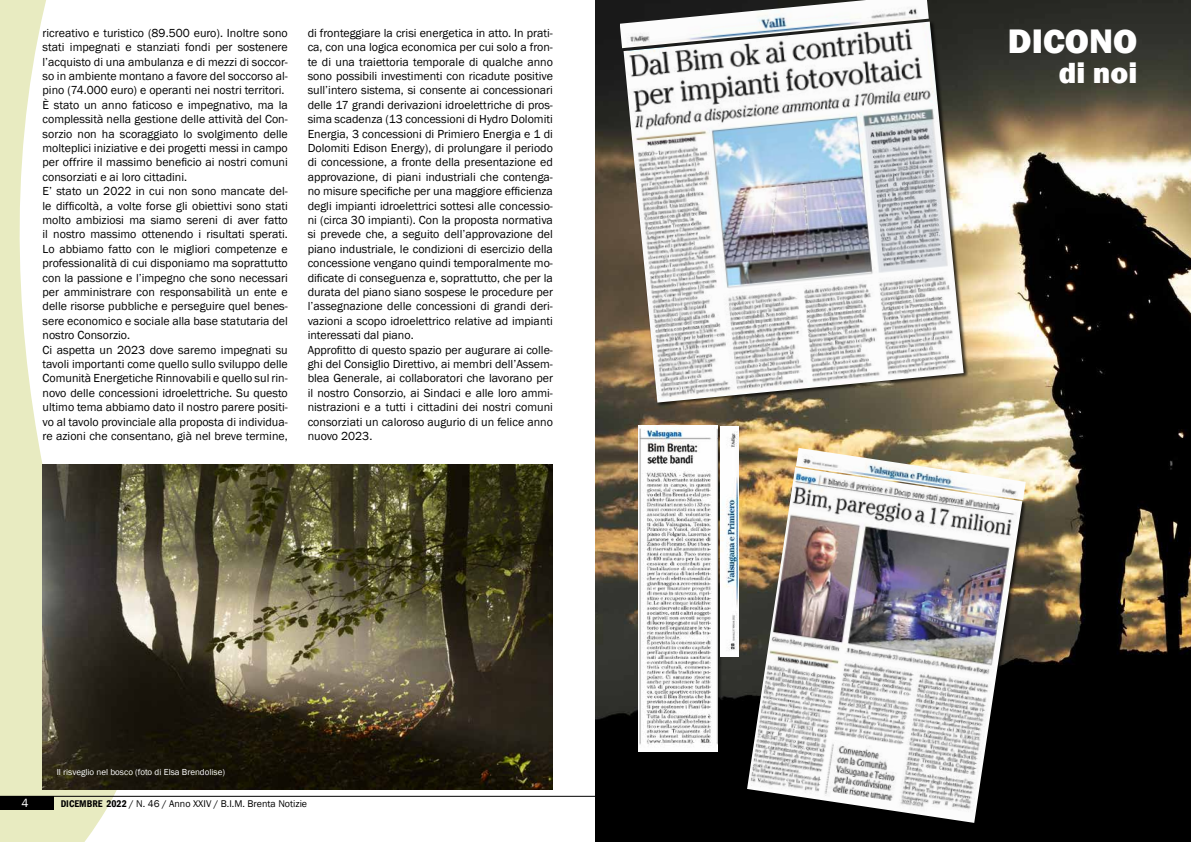
<style>
.page{position:relative;width:1191px;height:842px;background:#fff}
.page>*{position:absolute;margin:0;border:0;box-sizing:border-box;transform-origin:0 0}
.t1{font:800 35px "Franklin Gothic";color:#fff}
.t2{font:800 30px "Franklin Gothic";color:#fff}
.t3{font:12px/14.4px "Franklin Gothic";color:#000}
.t4{font:12px "Franklin Gothic";color:#fff}
.t5{font:10px "Franklin Gothic";color:#000}
.t6{font:9px "Franklin Gothic";color:#fff}
.s1{font-weight:600;font-stretch:condensed}
</style>
<div class="page">
<svg style="left:0;top:0;width:251px;height:842px"></svg>
<hr style="left:0;top:796px;width:595px;height:1px;background:#000">
<div style="left:0;top:796px;width:54px;height:13px;background:#000"></div>
<img style="left:595px;top:0;width:596px;height:842px">
<img style="left:42px;top:465px;width:511px;height:324px">
<div style="left:746px;top:466px;width:281px;height:362px;background:#000;opacity:.75"></div>
<img style="left:747px;top:467px;width:275px;height:356px">
<img style="left:796px;top:448px;width:229px;height:52px">
<div style="left:637px;top:425px;width:85px;height:331px;background:#000;opacity:.75"></div>
<img style="left:638px;top:426px;width:79px;height:325px">
<img style="left:720px;top:426px;width:18px;height:230px">
<div style="left:623px;top:21px;width:345px;height:386px;background:#000;opacity:.75"></div>
<img style="left:623px;top:22px;width:340px;height:381px">
<img style="left:619px;top:0;width:309px;height:48px">
<p class="t3" style="left:43px;top:26px;width:247px">ricreativo e turistico (89.500 euro). Inoltre sono stati impegnati e stanziati fondi per sostenere l’acquisto di una ambulanza e di mezzi di soccor&shy;so in ambiente montano a favore del soccorso al&shy;pino (74.000 euro) e operanti nei nostri territori.<br>È stato un anno faticoso e impegnativo, ma la complessità nella gestione delle attività del Con&shy;sorzio non ha scoraggiato lo svolgimento delle molteplici iniziative e dei progetti messi in campo per offrire il massimo beneficio ai nostri comuni consorziati e ai loro cittadini.<br>E’ stato un 2022 in cui non sono mancate del&shy;le difficoltà, a volte forse gli obiettivi sono stati molto ambiziosi ma siamo sereni di aver fatto il nostro massimo ottenendo i risultati sperati.<br>Lo abbiamo fatto con le migliori competenze e professionalità di cui disponiamo ma soprattutto con la passione e l’impegno che sono necessari per amministrare con responsabilità un ente e delle risorse pubbliche e perseguire quel benes&shy;sere economico e sociale alla base statutaria del nostro Consorzio.<br>Ci aspetta un 2023 dove saremo impegnati su tavoli importanti come quello sullo sviluppo delle Comunità Energetiche Rinnovabili e quello sul rin&shy;novo delle concessioni idroelettriche. Su questo ultimo tema abbiamo dato il nostro parere positi&shy;vo al tavolo provinciale alla proposta di individua&shy;re azioni che consentano, già nel breve termine,</p>
<p class="t3" style="left:308px;top:26px;width:247px">di fronteggiare la crisi energetica in atto. In prati&shy;ca, con una logica economica per cui solo a fron&shy;te di una traiettoria temporale di qualche anno sono possibili investimenti con ricadute positive sull’intero sistema, si consente ai concessionari delle 17 grandi derivazioni idroelettriche di pros&shy;sima scadenza (13 concessioni di Hydro Dolomiti Energia, 3 concessioni di Primiero Energia e 1 di Dolomiti Edison Energy), di prolungare il periodo di concessione, a fronte della presentazione ed approvazione, di piani industriali che contenga&shy;no misure specifiche per una maggiore efficienza degli impianti idroelettrici sottesi alle concessio&shy;ni (circa 30 impianti). Con la proposta normativa si prevede che, a seguito dell’approvazione del piano industriale, le condizioni di esercizio della concessione vengano quindi temporalmente mo&shy;dificate di conseguenza e, soprattutto, che per la durata del piano siano sospese le procedure per l’assegnazione delle concessioni di grandi deri&shy;vazioni a scopo idroelettrico relative ad impianti interessati dal piano.<br>Approfitto di questo spazio per augurare ai colle&shy;ghi del Consiglio Direttivo, ai membri dell’Assem&shy;blea Generale, ai collaboratori che lavorano per il nostro Consorzio, ai Sindaci e alle loro ammi&shy;nistrazioni e a tutti i cittadini dei nostri comuni consorziati un caloroso augurio di un felice anno nuovo 2023.</p>
<p class="t6" style="left:57px;top:766px;width:170px">Il risveglio nel bosco (foto di Elsa Brendolise)</p>
<p class="t4" style="left:21px;top:795px;width:9px">4</p>
<p class="t5" style="left:61px;top:797px;width:248px"><span class="s1">DICEMBRE 2022</span> / N. 46 / Anno XXIV / B.I.M. Brenta Notizie</p>
<h1 class="t1" style="left:1008px;top:18px;width:131px">DICONO</h1>
<h2 class="t2" style="left:1059px;top:53px;width:80px">di noi</h2>
</div>
